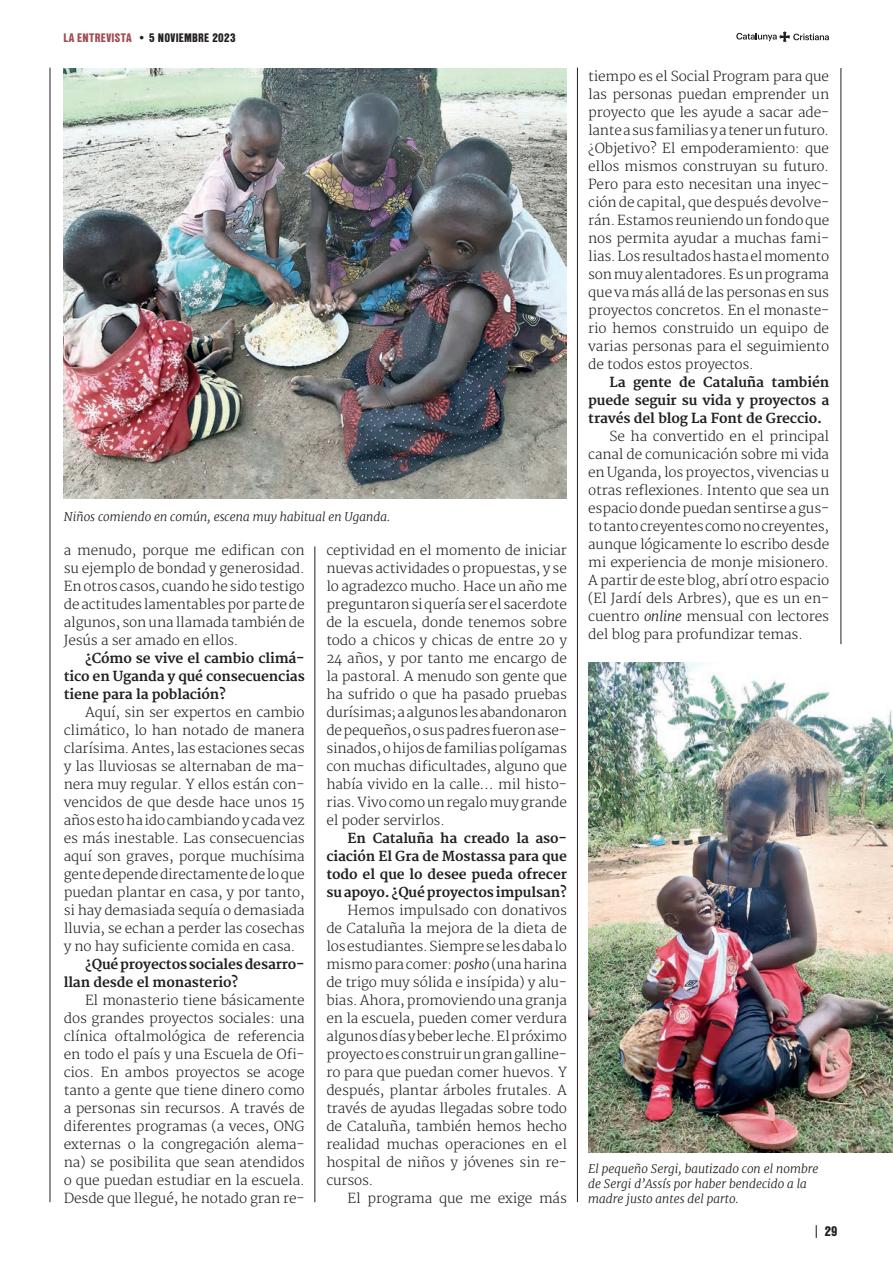
<style>
.page{position:relative;width:893px;height:1263px;background:#fff}
.page>*{position:absolute;margin:0;border:0;box-sizing:border-box;transform-origin:0 0}
.TEXTO_PPAL_ESP{font:300 13.5px/18px "Merriweather";letter-spacing:-.01em;color:#231f20;text-align:justify}
.TEXTO_PPAL_ESP-2{font:700 13.5px/18px "Merriweather";letter-spacing:-.01em;color:#231f20;text-align:justify}
.t1{font:900 13.5px "Nimbus San Con LOT";color:#231f20}
.PEU_FOTO{font:italic 300 12px/15px "Merriweather";color:#231f20}
.t2{font:900 12px "Nimbus San Con LOT";letter-spacing:.025em;color:#231f20}
.s1{color:#a34b51}
.s2{font-style:italic}
</style>
<div class="page">
<hr style="left:315px;top:546px;width:1px;height:656px;background:#231f20">
<hr style="left:841px;top:68px;width:1px;height:576px;background:#231f20">
<hr style="left:577px;top:68px;width:1px;height:1134px;background:#231f20">
<hr style="left:50px;top:68px;width:1px;height:1134px;background:#231f20">
<img style="left:63px;top:68px;width:504px;height:431px">
<img style="left:588px;top:662px;width:305px;height:490px">
<svg style="left:736px;top:31px;width:93px;height:11px"></svg>
<svg style="left:816px;top:1225px;width:1px;height:13px"></svg>
<p class="t2" style="left:63px;top:28px;width:174px"><span class="s1">LA ENTREVISTA</span> • 5 NOVIEMBRE 2023</p>
<p class="PEU_FOTO" style="left:64px;top:509px;width:328px">Niños comiendo en común, escena muy habitual en Uganda.</p>
<p class="TEXTO_PPAL_ESP" style="left:64px;top:542px;width:242px">a menudo, porque me edifican con su ejemplo de bondad y generosidad.<br>En otros casos, cuando he sido testigo de actitudes lamentables por parte de algunos, son una llamada también de Jesús a ser amado en ellos.</p>
<p class="TEXTO_PPAL_ESP-2" style="left:64px;top:650px;width:242px;text-indent:21px">¿Cómo se vive el cambio climá&shy;tico en Uganda y qué consecuencias tiene para la población?</p>
<p class="TEXTO_PPAL_ESP" style="left:64px;top:704px;width:242px;text-indent:21px">Aquí, sin ser expertos en cambio climático, lo han notado de manera clarísima. Antes, las estaciones secas y las lluviosas se alternaban de ma&shy;nera muy regular. Y ellos están con&shy;vencidos de que desde hace unos 15 años esto ha ido cambiando y cada vez es más inestable. Las consecuencias aquí son graves, porque muchísima gente depende directamente de lo que puedan plantar en casa, y por tanto, si hay demasiada sequía o demasiada lluvia, se echan a perder las cosechas y no hay suficiente comida en casa.</p>
<p class="TEXTO_PPAL_ESP-2" style="left:64px;top:955px;width:242px;text-indent:21px">¿Qué proyectos sociales desarro&shy;llan desde el monasterio?</p>
<p class="TEXTO_PPAL_ESP" style="left:64px;top:991px;width:242px;text-indent:21px">El monasterio tiene básicamente dos grandes proyectos sociales: una clínica oftalmológica de referencia en todo el país y una Escuela de Ofi&shy;cios. En ambos proyectos se acoge tanto a gente que tiene dinero como a personas sin recursos. A través de diferentes programas (a veces, ONG externas o la congregación alema&shy;na) se posibilita que sean atendidos o que puedan estudiar en la escuela.<br>Desde que llegué, he notado gran re-</p>
<p class="TEXTO_PPAL_ESP" style="left:326px;top:541px;width:242px">ceptividad en el momento de iniciar nuevas actividades o propuestas, y se lo agradezco mucho. Hace un año me preguntaron si quería ser el sacerdote de la escuela, donde tenemos sobre todo a chicos y chicas de entre 20 y 24 años, y por tanto me encargo de la pastoral. A menudo son gente que ha sufrido o que ha pasado pruebas durísimas; a algunos les abandonaron de pequeños, o sus padres fueron ase&shy;sinados, o hijos de familias polígamas con muchas dificultades, alguno que había vivido en la calle… mil histo&shy;rias. Vivo como un regalo muy grande el poder servirlos.</p>
<p class="TEXTO_PPAL_ESP-2" style="left:326px;top:829px;width:242px;text-indent:21px">En Cataluña ha creado la aso&shy;ciación El Gra de Mostassa para que todo el que lo desee pueda ofrecer su apoyo. ¿Qué proyectos impulsan?</p>
<p class="TEXTO_PPAL_ESP" style="left:326px;top:901px;width:242px;text-indent:21px">Hemos impulsado con donativos de Cataluña la mejora de la dieta de los estudiantes. Siempre se les daba lo mismo para comer: <span class="s2">posho</span> (una harina de trigo muy sólida e insípida) y alu&shy;bias. Ahora, promoviendo una granja en la escuela, pueden comer verdura algunos días y beber leche. El próximo proyecto es construir un gran galline&shy;ro para que puedan comer huevos. Y después, plantar árboles frutales. A través de ayudas llegadas sobre todo de Cataluña, también hemos hecho realidad muchas operaciones en el hospital de niños y jóvenes sin re&shy;cursos.</p>
<p class="TEXTO_PPAL_ESP" style="left:348px;top:1189px;width:221px">El programa que me exige más</p>
<p class="TEXTO_PPAL_ESP" style="left:588px;top:67px;width:243px">tiempo es el Social Program para que las personas puedan emprender un proyecto que les ayude a sacar ade&shy;lante a sus familias y a tener un futuro. ¿Objetivo? El empoderamiento: que ellos mismos construyan su futuro.<br>Pero para esto necesitan una inyec&shy;ción de capital, que después devolve&shy;rán. Estamos reuniendo un fondo que nos permita ayudar a muchas fami&shy;lias. Los resultados hasta el momento son muy alentadores. Es un programa que va más allá de las personas en sus proyectos concretos. En el monaste&shy;rio hemos construido un equipo de varias personas para el seguimiento de todos estos proyectos.</p>
<p class="TEXTO_PPAL_ESP-2" style="left:588px;top:373px;width:242px;text-indent:21px">La gente de Cataluña también puede seguir su vida y proyectos a través del blog La Font de Greccio.</p>
<p class="TEXTO_PPAL_ESP" style="left:588px;top:427px;width:242px;text-indent:21px">Se ha convertido en el principal canal de comunicación sobre mi vida en Uganda, los proyectos, vivencias u otras reflexiones. Intento que sea un espacio donde puedan sentirse a gus&shy;to tanto creyentes como no creyentes, aunque lógicamente lo escribo desde mi experiencia de monje misionero.<br>A partir de este blog, abrí otro espacio (El Jardí dels Arbres), que es un en&shy;cuentro <span class="s2">online</span> mensual con lectores del blog para profundizar temas.</p>
<p class="PEU_FOTO" style="left:588px;top:1161px;width:232px">El pequeño Sergi, bautizado con el nombre de Sergi d’Assís por haber bendecido a la madre justo antes del parto.</p>
<p class="t1" style="left:825px;top:1221px;width:14px">29</p>
</div>
